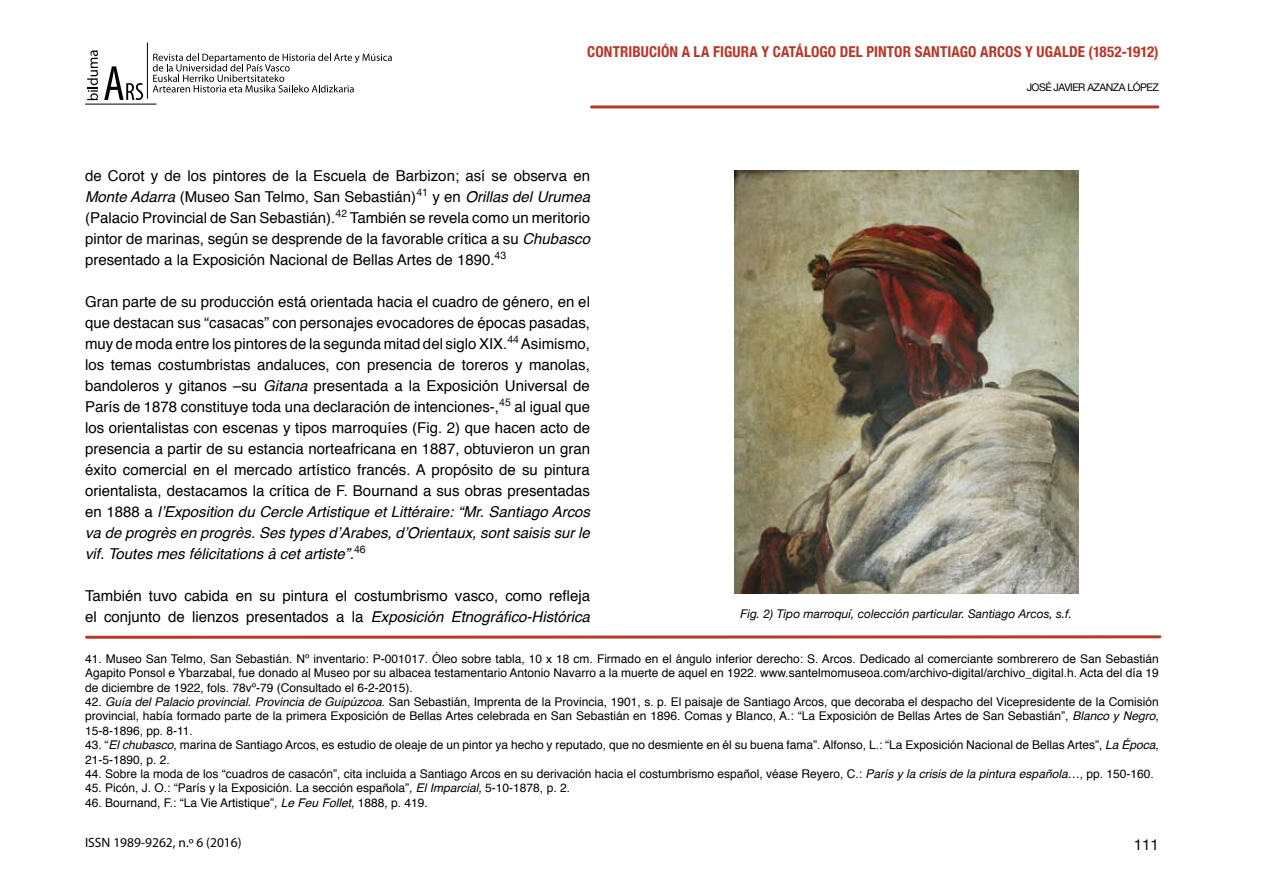
<style>
.page{position:relative;width:1263px;height:893px;background:#fff}
.page>*{position:absolute;margin:0;border:0;box-sizing:border-box;transform-origin:0 0}
.t1{font:15px/21px "Helvetica";color:#000;text-align:justify}
.t2{font:700 condensed 15px "Helvetica Neue";letter-spacing:.01em;color:#b63729}
.t3{font:15px "Helvetica Neue";color:#000}
.t4{font:13.5px "Myriad Pro";color:#000}
.t5{font:12px/14.4px "Helvetica";color:#000;text-align:justify}
.t6{font:italic 12px "Helvetica Neue";color:#000}
.t7{font:10.5px "Helvetica Neue";letter-spacing:-.05em;color:#000}
.s1{font-style:italic}
</style>
<div class="page">
<svg style="left:104px;top:66px;width:39px;height:34px"></svg>
<svg style="left:87px;top:50px;width:11px;height:50px"></svg>
<hr style="left:85px;top:104px;width:71px;height:1px;background:#000">
<svg style="left:153px;top:53px;width:239px;height:39px"></svg>
<hr style="left:147px;top:43px;width:1px;height:56px;background:#000">
<hr style="left:591px;top:105px;width:567px;height:3px;background:#b53829">
<svg style="left:87px;top:635px;width:1073px;height:4px;background:#c7695e"></svg>
<img style="left:734px;top:170px;width:344px;height:423px">
<p class="t2" style="left:587px;top:43px;width:573px">CONTRIBUCIÓN A LA FIGURA Y CATÁLOGO DEL PINTOR SANTIAGO ARCOS Y UGALDE (1852-1912)</p>
<p class="t7" style="left:1027px;top:81px;width:134px">JOSÉ JAVIER AZANZA LÓPEZ</p>
<p class="t1" style="left:85px;top:166px;width:506px">de Corot y de los pintores de la Escuela de Barbizon; así se observa en <span class="s1">Monte Adarra</span> (Museo San Telmo, San Sebastián)<sup>41</sup> y en <span class="s1">Orillas del Urumea </span>(Palacio Provincial de San Sebastián).<sup>42</sup> También se revela como un meritorio pintor de marinas, según se desprende de la favorable crítica a su <span class="s1">Chubasco </span>presentado a la Exposición Nacional de Bellas Artes de 1890.<sup>43</sup></p>
<p class="t1" style="left:85px;top:292px;width:506px">Gran parte de su producción está orientada hacia el cuadro de género, en el que destacan sus “casacas” con personajes evocadores de épocas pasadas, muy de moda entre los pintores de la segunda mitad del siglo XIX.<sup>44</sup> Asimismo, los temas costumbristas andaluces, con presencia de toreros y manolas, bandoleros y gitanos –su <span class="s1">Gitana</span> presentada a la Exposición Universal de París de 1878 constituye toda una declaración de intenciones-,<sup>45</sup> al igual que los orientalistas con escenas y tipos marroquíes (Fig. 2) que hacen acto de presencia a partir de su estancia norteafricana en 1887, obtuvieron un gran éxito comercial en el mercado artístico francés. A propósito de su pintura orientalista, destacamos la crítica de F. Bournand a sus obras presentadas en 1888 a <span class="s1">l’Exposition du Cercle Artistique et Littéraire: “Mr. Santiago Arcos va de progrès en progrès. Ses types d’Arabes, d’Orientaux, sont saisis sur le vif. Toutes mes félicitations à cet artiste”.</span><sup>46</sup></p>
<p class="t1" style="left:85px;top:586px;width:506px">También tuvo cabida en su pintura el costumbrismo vasco, como refleja el conjunto de lienzos presentados a la <span class="s1">Exposición Etnográfico-Histórica</span></p>
<p class="t5" style="left:85px;top:652px;width:1075px">41. Museo San Telmo, San Sebastián. Nº inventario: P-001017. Óleo sobre tabla, 10 x 18 cm. Firmado en el ángulo inferior derecho: S. Arcos. Dedicado al comerciante sombrerero de San Sebastián Agapito Ponsol e Ybarzabal, fue donado al Museo por su albacea testamentario Antonio Navarro a la muerte de aquel en 1922. www.santelmomuseoa.com/archivo-digital/archivo_digital.h. Acta del día 19 de diciembre de 1922, fols. 78vº-79 (Consultado el 6-2-2015).</p>
<p class="t5" style="left:85px;top:695px;width:1075px">42. <span class="s1">Guía del Palacio provincial. Provincia de Guipúzcoa</span>. San Sebastián, Imprenta de la Provincia, 1901, s. p. El paisaje de Santiago Arcos, que decoraba el despacho del Vicepresidente de la Comisión provincial, había formado parte de la primera Exposición de Bellas Artes celebrada en San Sebastián en 1896. Comas y Blanco, A.: “La Exposición de Bellas Artes de San Sebastián”, <span class="s1">Blanco y Negro</span>, 15-8-1896, pp. 8-11.</p>
<p class="t5" style="left:85px;top:738px;width:1075px">43. “<span class="s1">El chubasco</span>, marina de Santiago Arcos, es estudio de oleaje de un pintor ya hecho y reputado, que no desmiente en él su buena fama”. Alfonso, L.: “La Exposición Nacional de Bellas Artes”, <span class="s1">La Época</span>,<br>21-5-1890, p. 2.</p>
<p class="t5" style="left:85px;top:767px;width:1070px">44. Sobre la moda de los “cuadros de casacón”, cita incluida a Santiago Arcos en su derivación hacia el costumbrismo español, véase Reyero, C.: <span class="s1">París y la crisis de la pintura española…</span>, pp. 150-160.</p>
<p class="t5" style="left:85px;top:781px;width:486px">45. Picón, J. O.: “París y la Exposición. La sección española”<span class="s1">, El Imparcial,</span> 5-10-1878, p. 2.</p>
<p class="t5" style="left:85px;top:796px;width:344px">46. Bournand, F.: “La Vie Artistique”<span class="s1">, Le Feu Follet,</span> 1888, p. 419.</p>
<p class="t6" style="left:740px;top:607px;width:333px">Fig. 2) Tipo marroquí, colección particular. Santiago Arcos, s.f.</p>
<p class="t4" style="left:85px;top:835px;width:158px">ISSN 1989-9262, n.º 6 (2016)</p>
<p class="t3" style="left:1134px;top:836px;width:27px">111</p>
</div>
